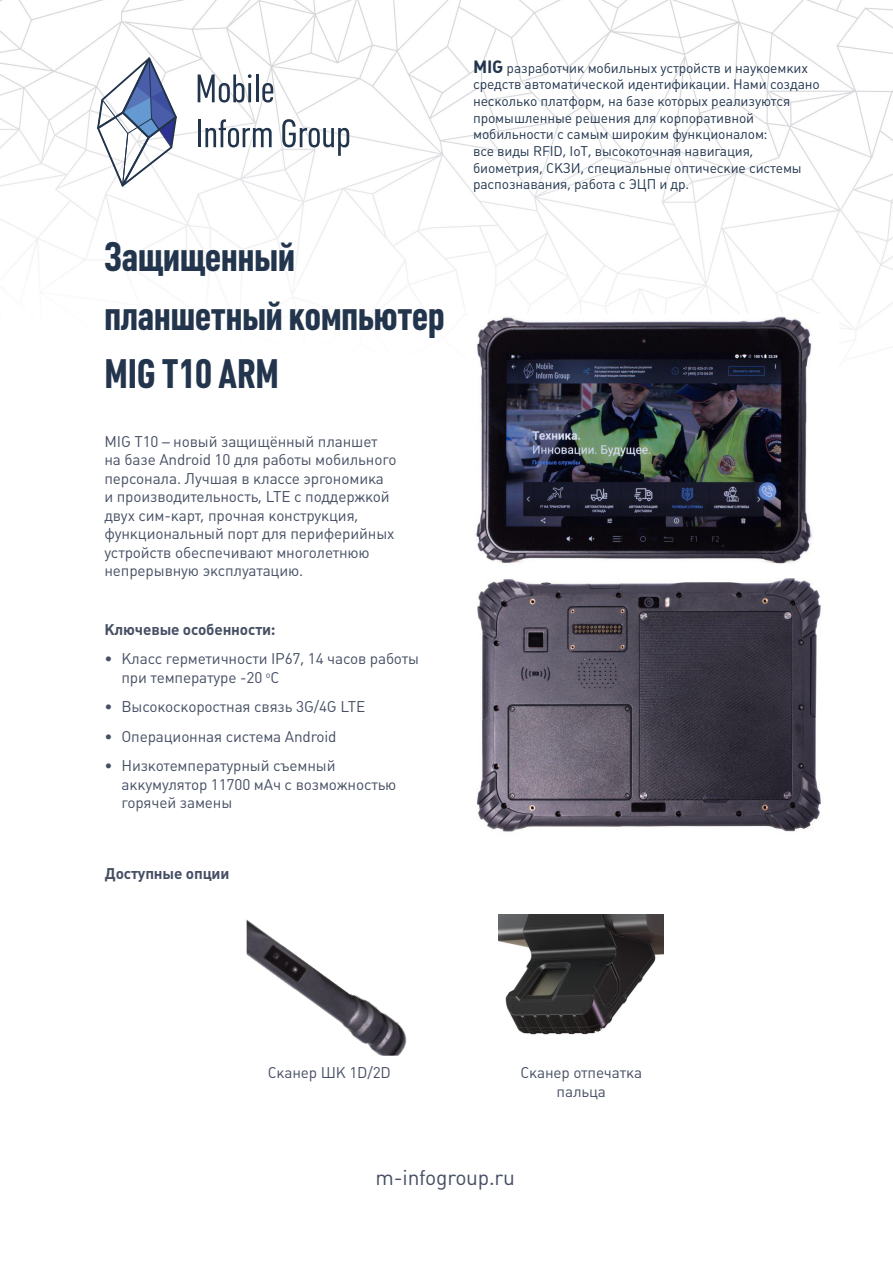
<style>
.page{position:relative;width:893px;height:1263px;background:#fff}
.page>*{position:absolute;margin:0;border:0;box-sizing:border-box;transform-origin:0 0}
.t1{font:700 40.5px/58.5px "Plumb Condensed";color:#22354d}
.t2{font:21px "Plumb";letter-spacing:-.01em;color:#464f63}
.t3{font:15.3px/18.5px "Plumb";letter-spacing:-.01em;color:#464f63}
.t4{font:700 15.3px "Plumb";letter-spacing:-.01em;color:#464f63}
.t5{font:13.8px/16.6px "Plumb";letter-spacing:-.01em;color:#22354d}
.s1{font-weight:700;font-size:17.55px}
</style>
<div class="page">
<img style="left:0;top:0;width:893px;height:954px">
<img style="left:438px;top:566px;width:388px;height:279px">
<img style="left:499px;top:914px;width:165px;height:121px">
<img style="left:247px;top:905px;width:165px;height:151px">
<svg style="left:198px;top:74px;width:54px;height:29px"></svg>
<hr style="left:256px;top:74px;width:2px;height:28px;background:#22354d">
<svg style="left:262px;top:83px;width:11px;height:20px"></svg>
<hr style="left:198px;top:119px;width:3px;height:28px;background:#22354d">
<svg style="left:205px;top:119px;width:67px;height:28px"></svg>
<svg style="left:282px;top:119px;width:67px;height:37px"></svg>
<svg style="left:97px;top:57px;width:80px;height:129px"></svg>
<img style="left:469px;top:315px;width:370px;height:262px">
<p class="t1" style="left:104px;top:228px;width:342px">Защищенный планшетный компьютер<br>MIG Т10 ARM</p>
<p class="t3" style="left:104px;top:432px;width:293px">MIG T10 – новый защищённый планшет на базе Android 10 для работы мобильного персонала. Лучшая в классе эргономика и производительность, LTE с поддержкой двух сим-карт, прочная конструкция, функциональный порт для периферийных устройств обеспечивают многолетнюю непрерывную эксплуатацию.</p>
<p class="t4" style="left:104px;top:621px;width:172px">Ключевые особенности:</p>
<p class="t3" style="left:121px;top:650px;width:299px;text-indent:-17px">• Класс герметичности IP67, 14 часов работы при температуре -20 <sup>o</sup>С</p>
<p class="t3" style="left:104px;top:698px;width:262px">• Высокоскоростная связь 3G/4G LTE</p>
<p class="t3" style="left:104px;top:727px;width:234px">• Операционная система Android</p>
<p class="t3" style="left:121px;top:757px;width:276px;text-indent:-17px">• Низкотемпературный съемный аккумулятор 11700 мАч с возможностью горячей замены</p>
<p class="t4" style="left:105px;top:864px;width:126px">Доступные опции</p>
<p class="t5" style="left:473px;top:60px;width:348px"><span class="s1">MIG</span> разработчик мобильных устройств и наукоемких средств автоматической идентификации. Нами создано несколько платформ, на базе которых реализуются промышленные решения для корпоративной мобильности с самым широким функционалом:<br>все виды RFID, IoT, высокоточная навигация, биометрия, СКЗИ, специальные оптические системы распознавания, работа с ЭЦП и др.</p>
<p class="t3" style="left:268px;top:1063px;width:125px">Сканер ШК 1D/2D</p>
<p class="t3" style="left:520px;top:1063px;width:123px;text-align:center">Сканер отпечатка пальца</p>
<p class="t2" style="left:376px;top:1165px;width:141px">m-infogroup.ru</p>
</div>
